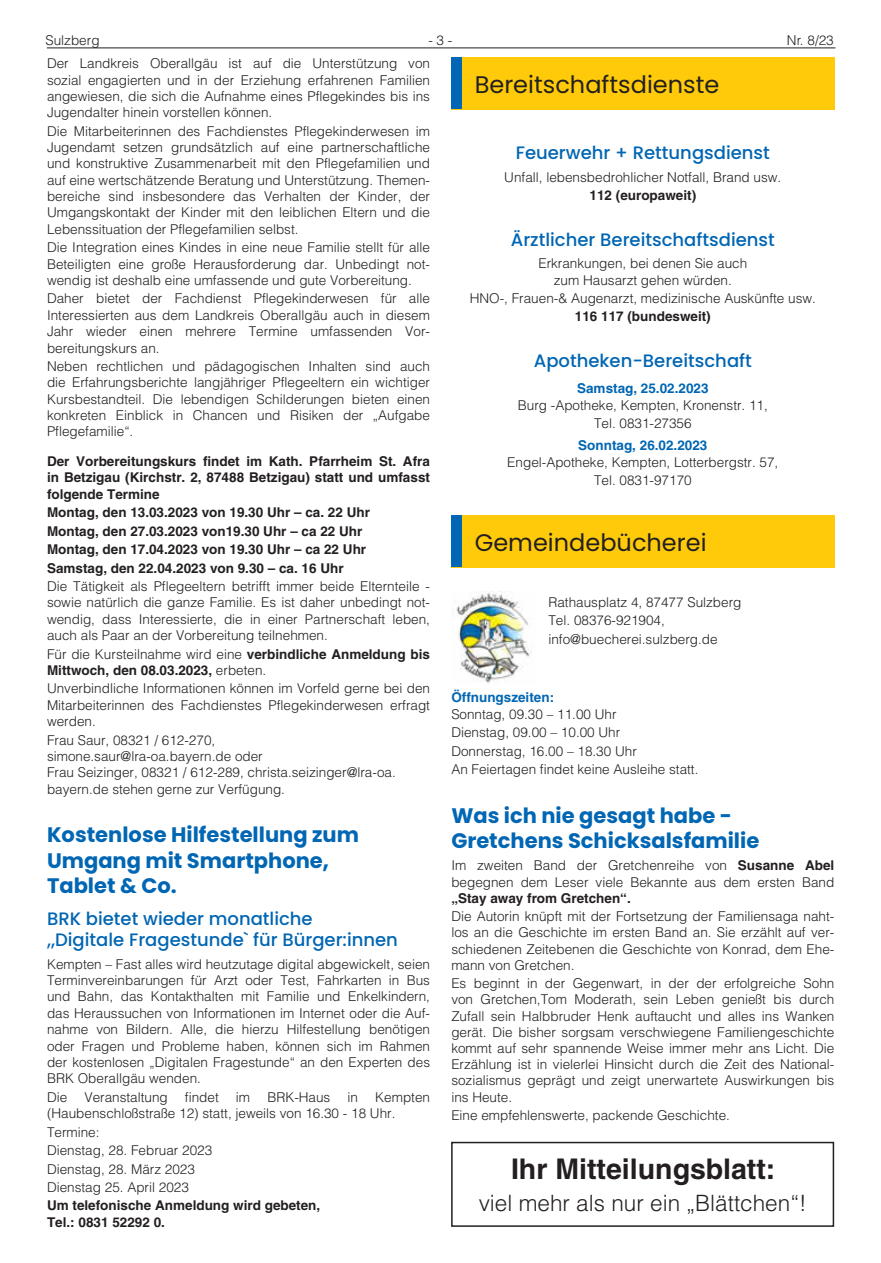
<style>
.page{position:relative;width:881px;height:1263px;background:#fff}
.page>*{position:absolute;margin:0;border:0;box-sizing:border-box;transform-origin:0 0}
.t1{font:700 28.5px "Helvetica LT";color:#231f20}
.t2{font:24px "Poppins";color:#231f20}
.t3{font:300 22.5px "Helvetica LT";color:#231f20}
.t4{font:700 21px/25.3px "Poppins";color:#0166b3}
.t5{font:500 18px/21.1px "Poppins";color:#0166b3}
.t6{font:300 13.5px/16.4px "Helvetica LT";color:#231f20;text-align:justify}
.t7{font:700 13.5px/16.4px "Helvetica LT";color:#231f20}
.t8{font:700 13.5px "Helvetica LT";color:#0166b3}
.s1{font-weight:300}
.s2{font-weight:700}
</style>
<div class="page">
<hr style="left:47px;top:48px;width:788px;height:1px;background:#231f20">
<div style="left:451px;top:57px;width:383px;height:52px;background:#feca0a"></div>
<div style="left:451px;top:57px;width:11px;height:52px;background:#0166b3"></div>
<div style="left:451px;top:515px;width:383px;height:52px;background:#feca0a"></div>
<div style="left:451px;top:515px;width:11px;height:52px;background:#0166b3"></div>
<img style="left:453px;top:591px;width:79px;height:93px">
<div style="left:451px;top:1142px;width:382px;height:85px;border:2px solid #231f20"></div>
<p class="t6" style="left:45px;top:32px;width:56px">Sulzberg</p>
<p class="t6" style="left:428px;top:32px;width:26px">- 3 -</p>
<p class="t6" style="left:786px;top:32px;width:48px">Nr. 8/23</p>
<p class="t6" style="left:47px;top:55px;width:384px">Der Landkreis Oberallgäu ist auf die Unterstützung von sozial engagierten und in der Erziehung erfahrenen Familien angewiesen, die sich die Aufnahme eines Pflegekindes bis ins Jugendalter hinein vorstellen können.</p>
<p class="t6" style="left:47px;top:123px;width:384px">Die Mitarbeiterinnen des Fachdienstes Pflegekinderwesen im Jugendamt setzen grundsätzlich auf eine partnerschaftliche und konstruktive Zusammenarbeit mit den Pflegefamilien und auf eine wertschätzende Beratung und Unterstützung. Themen&shy;bereiche sind insbesondere das Verhalten der Kinder, der Umgangskontakt der Kinder mit den leiblichen Eltern und die Lebenssituation der Pflegefamilien selbst.</p>
<p class="t6" style="left:47px;top:239px;width:384px">Die Integration eines Kindes in eine neue Familie stellt für alle Beteiligten eine große Herausforderung dar. Unbedingt not&shy;wendig ist deshalb eine umfassende und gute Vorbereitung.</p>
<p class="t6" style="left:47px;top:290px;width:384px">Daher bietet der Fachdienst Pflegekinderwesen für alle Interessierten aus dem Landkreis Oberallgäu auch in diesem Jahr wieder einen mehrere Termine umfassenden Vor&shy;bereitungskurs an.</p>
<p class="t6" style="left:47px;top:358px;width:384px">Neben rechtlichen und pädagogischen Inhalten sind auch die Erfahrungsberichte langjähriger Pflegeeltern ein wichtiger Kursbestandteil. Die lebendigen Schilderungen bieten einen konkreten Einblick in Chancen und Risiken der „Aufgabe Pflegefamilie“.</p>
<p class="t7" style="left:47px;top:453px;width:384px;text-align:justify">Der Vorbereitungskurs findet im Kath. Pfarrheim St. Afra in Betzigau (Kirchstr. 2, 87488 Betzigau) statt und umfasst folgende Termine</p>
<p class="t7" style="left:47px;top:503px;width:324px;line-height:18.5px">Montag, den 13.03.2023 von 19.30 Uhr – ca. 22 Uhr Montag, den 27.03.2023 von19.30 Uhr – ca 22 Uhr Montag, den 17.04.2023 von 19.30 Uhr – ca 22 Uhr Samstag, den 22.04.2023 von 9.30 – ca. 16 Uhr</p>
<p class="t6" style="left:47px;top:578px;width:384px">Die Tätigkeit als Pflegeeltern betrifft immer beide Elternteile - sowie natürlich die ganze Familie. Es ist daher unbedingt not&shy;wendig, dass Interessierte, die in einer Partnerschaft leben, auch als Paar an der Vorbereitung teilnehmen.</p>
<p class="t7" style="left:47px;top:645px;width:384px"><span class="s1">Für die Kursteilnahme wird eine</span> verbindliche Anmeldung bis<br>Mittwoch, den 08.03.2023, <span class="s1">erbeten.</span></p>
<p class="t6" style="left:47px;top:680px;width:384px">Unverbindliche Informationen können im Vorfeld gerne bei den Mitarbeiterinnen des Fachdienstes Pflegekinderwesen erfragt werden.</p>
<p class="t6" style="left:47px;top:731px;width:350px;text-align:left">Frau Saur, 08321 / 612-270, simone.saur@lra-oa.bayern.de oder<br>Frau Seizinger, 08321 / 612-289, christa.seizinger@lra-oa. bayern.de stehen gerne zur Verfügung.</p>
<h3 class="t4" style="left:47px;top:822px;width:313px">Kostenlose Hilfestellung zum<br>Umgang mit Smartphone,<br>Tablet &amp; Co.</h3>
<h3 class="t5" style="left:47px;top:908px;width:352px">BRK bietet wieder monatliche<br>„Digitale Fragestunde` für Bürger:innen</h3>
<p class="t6" style="left:47px;top:956px;width:384px">Kempten – Fast alles wird heutzutage digital abgewickelt, seien Terminvereinbarungen für Arzt oder Test, Fahrkarten in Bus und Bahn, das Kontakthalten mit Familie und Enkelkindern, das Heraussuchen von Informationen im Internet oder die Auf&shy;nahme von Bildern. Alle, die hierzu Hilfestellung benötigen oder Fragen und Probleme haben, können sich im Rahmen der kostenlosen „Digitalen Fragestunde“ an den Experten des BRK Oberallgäu wenden.</p>
<p class="t6" style="left:47px;top:1088px;width:22px">Die</p>
<p class="t6" style="left:84px;top:1088px;width:85px">Veranstaltung</p>
<p class="t6" style="left:185px;top:1088px;width:35px">findet</p>
<p class="t6" style="left:236px;top:1088px;width:16px">im</p>
<p class="t6" style="left:267px;top:1088px;width:65px">BRK-Haus</p>
<p class="t6" style="left:347px;top:1088px;width:12px">in</p>
<h2 class="t2" style="left:474px;top:71px;width:246px">Bereitschaftsdienste</h2>
<h3 class="t5" style="left:515px;top:142px;width:255px">Feuerwehr + Rettungsdienst</h3>
<p class="t6" style="left:504px;top:169px;width:278px">Unfall, lebensbedrohlicher Notfall, Brand usw.</p>
<p class="t7" style="left:589px;top:187px;width:108px">112 (europaweit)</p>
<h3 class="t5" style="left:510px;top:229px;width:265px">Ärztlicher Bereitschaftsdienst</h3>
<p class="t6" style="left:538px;top:255px;width:210px;text-align:center">Erkrankungen, bei denen Sie auch zum Hausarzt gehen würden.</p>
<p class="t6" style="left:469px;top:290px;width:347px">HNO-, Frauen-&amp; Augenarzt, medizinische Auskünfte usw.</p>
<p class="t7" style="left:574px;top:308px;width:137px">116 117 (bundesweit)</p>
<h3 class="t5" style="left:533px;top:350px;width:219px">Apotheken-Bereitschaft</h3>
<p class="t8" style="left:577px;top:380px;width:133px">Samstag, 25.02.2023</p>
<p class="t6" style="left:517px;top:396px;width:251px;line-height:18.3px;text-align:center">Burg -Apotheke, Kempten, Kronenstr. 11,<br>Tel. 0831-27356</p>
<p class="t8" style="left:578px;top:437px;width:131px">Sonntag, 26.02.2023</p>
<p class="t6" style="left:507px;top:453px;width:272px;line-height:18.3px;text-align:center">Engel-Apotheke, Kempten, Lotterbergstr. 57,<br>Tel. 0831-97170</p>
<h2 class="t2" style="left:474px;top:529px;width:233px">Gemeindebücherei</h2>
<p class="t6" style="left:548px;top:593px;width:194px;line-height:18.3px;text-align:left">Rathausplatz 4, 87477 Sulzberg<br>Tel. 08376-921904, info@buecherei.sulzberg.de</p>
<p class="t8" style="left:451px;top:689px;width:104px">Öffnungszeiten:</p>
<p class="t6" style="left:451px;top:705px;width:248px;line-height:18.3px;text-align:left">Sonntag, 09.30 – 11.00 Uhr<br>Dienstag, 09.00 – 10.00 Uhr<br>Donnerstag, 16.00 – 18.30 Uhr<br>An Feiertagen findet keine Ausleihe statt.</p>
<h3 class="t4" style="left:451px;top:803px;width:309px">Was ich nie gesagt habe -<br>Gretchens Schicksalsfamilie</h3>
<p class="t6" style="left:451px;top:857px;width:384px">Im zweiten Band der Gretchenreihe von <span class="s2">Susanne Abel </span>begegnen dem Leser viele Bekannte aus dem ersten Band</p>
<p class="t7" style="left:451px;top:890px;width:181px">„Stay away from Gretchen“.</p>
<p class="t6" style="left:451px;top:908px;width:384px">Die Autorin knüpft mit der Fortsetzung der Familiensaga naht&shy;los an die Geschichte im ersten Band an. Sie erzählt auf ver&shy;schiedenen Zeitebenen die Geschichte von Konrad, dem Ehe&shy;mann von Gretchen.</p>
<p class="t6" style="left:451px;top:975px;width:384px">Es beginnt in der Gegenwart, in der der erfolgreiche Sohn von Gretchen,Tom Moderath, sein Leben genießt bis durch Zufall sein Halbbruder Henk auftaucht und alles ins Wanken gerät. Die bisher sorgsam verschwiegene Familiengeschichte kommt auf sehr spannende Weise immer mehr ans Licht. Die Erzählung ist in vielerlei Hinsicht durch die Zeit des National&shy;sozialismus geprägt und zeigt unerwartete Auswirkungen bis ins Heute.</p>
<p class="t6" style="left:451px;top:1107px;width:280px">Eine empfehlenswerte, packende Geschichte.</p>
<h1 class="t1" style="left:511px;top:1152px;width:266px">Ihr Mitteilungsblatt:</h1>
<h3 class="t3" style="left:478px;top:1189px;width:329px">viel mehr als nur ein „Blättchen“!</h3>
<p class="t6" style="left:47px;top:1088px;width:384px;text-indent:328px">Kempten (Haubenschloßstraße 12) statt, jeweils von 16.30 - 18 Uhr.</p>
<p class="t6" style="left:47px;top:1122px;width:167px;line-height:18.5px;text-align:left">Termine:<br>Dienstag, 28. Februar 2023<br>Dienstag, 28. März 2023<br>Dienstag 25. April 2023</p>
<p class="t7" style="left:47px;top:1197px;width:275px">Um telefonische Anmeldung wird gebeten,<br>Tel.: 0831 52292 0.</p>
</div>
